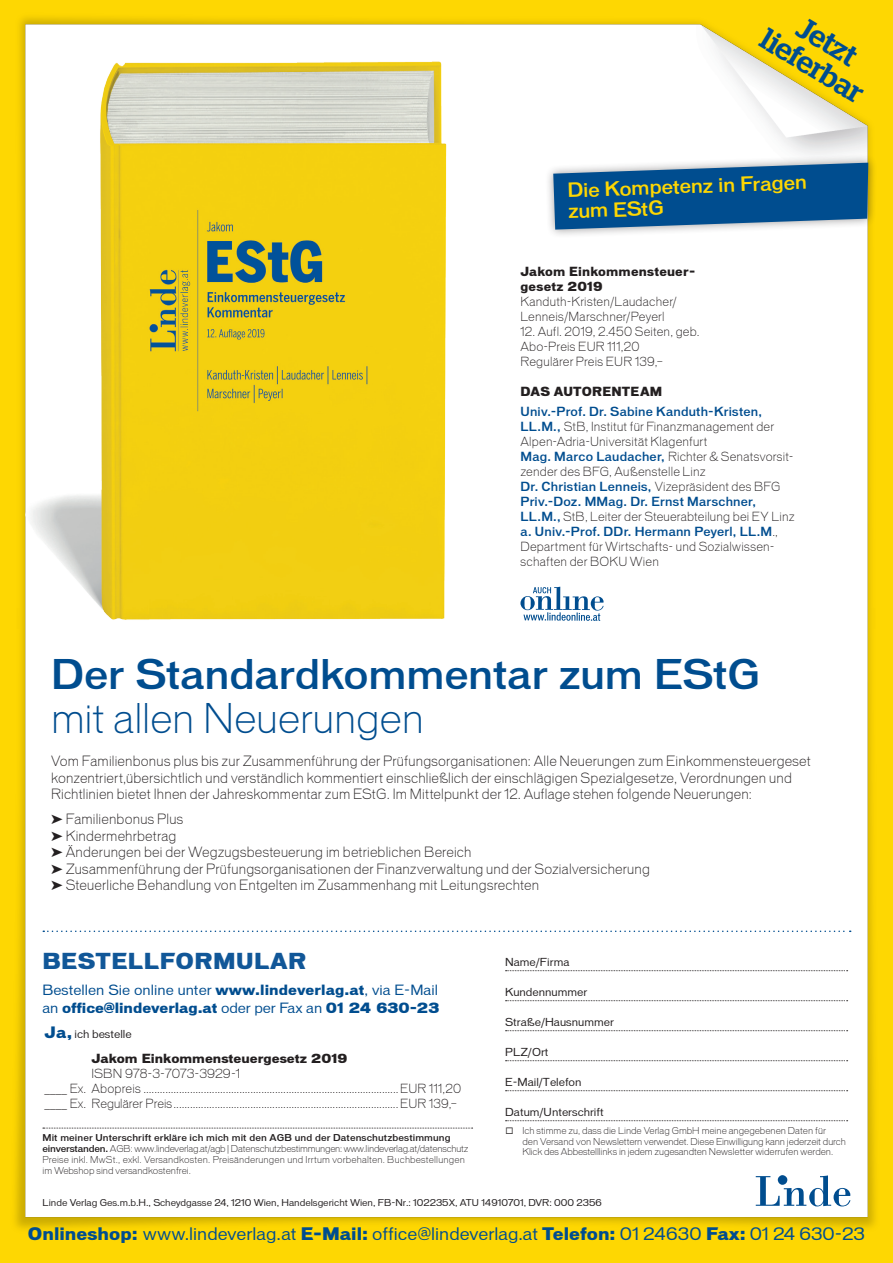
<style>
.page{position:relative;width:893px;height:1263px;background:#fff}
.page>*{position:absolute;margin:0;border:0;box-sizing:border-box;transform-origin:0 0}
.Headline{font:500 39px/43.5px "Vonnes";letter-spacing:-.005em;color:#004d8f}
.t1{font:500 30px/28.5px "Stag";color:#004d8f;text-align:center}
.t2{font:700 expanded 21px "Vonnes";letter-spacing:.02em;color:#115798}
.t3{font:500 18.75px/20.9px "Vonnes";color:#fed702}
.t4{font:16.5px "Vonnes";color:#004d8f}
.Fließtext{font:300 13.5px/16.5px "Vonnes";letter-spacing:.015em;color:#231f20;scale:.96 1}
.t5{font:700 expanded 13.5px/18px "Vonnes";letter-spacing:-.005em;color:#004d8f}
.Autorenbeschreibung{font:300 12px/15px "Vonnes";letter-spacing:.02em;color:#231f20;scale:.96 1}
.BS_Preisvarianten{font:300 12px "Vonnes";letter-spacing:.025em;color:#231f20;scale:.96 1}
.BS_Preisvarianten-2{font:300 12px "Vonnes";color:#231f20;scale:.96 1}
.BS_Titel{font:700 expanded 12px/15px "Vonnes";letter-spacing:.01em;color:#231f20}
.BS_Titel-2{font:700 expanded 12px/15px "Vonnes";letter-spacing:.01em;color:#231f20;scale:.96 1}
.t6{font:10.5px "Vonnes";color:#231f20}
.t7{font:300 9px/10.9px "Vonnes";color:#231f20}
.t8{font:9px "Vonnes";color:#231f20}
.s1{font-weight:500;color:#004d8f}
.s2{font-weight:300}
.s3{font-weight:400;font-stretch:normal}
.s4{font-weight:700;font-stretch:expanded;font-size:15px;color:#004d8f}
.s5{font-weight:300;font-stretch:normal}
.s6{font-weight:500}
.s7{font-weight:700;font-stretch:expanded}
</style>
<div class="page">
<img style="left:0;top:0;width:893px;height:1263px">
<svg style="left:756px;top:1175px;width:94px;height:31px"></svg>
<svg style="left:43px;top:930px;width:808px;height:2px"></svg>
<svg style="left:506px;top:970px;width:342px;height:1px"></svg>
<svg style="left:506px;top:1000px;width:342px;height:1px"></svg>
<svg style="left:506px;top:1030px;width:342px;height:1px"></svg>
<svg style="left:506px;top:1060px;width:342px;height:1px"></svg>
<svg style="left:506px;top:1090px;width:342px;height:1px"></svg>
<svg style="left:506px;top:1120px;width:342px;height:1px"></svg>
<svg style="left:43px;top:1128px;width:430px;height:1px"></svg>
<img style="left:26px;top:34px;width:529px;height:597px">
<svg style="left:520px;top:587px;width:84px;height:34px"></svg>
<div style="left:544px;top:154px;width:333px;height:84px;background:#231f20;opacity:.44"></div>
<svg style="left:553px;top:163px;width:315px;height:67px;background:#28679e"></svg>
<h2 class="t1" style="left:785px;top:-1px;width:116px;rotate:31deg">Jetzt lieferbar</h2>
<p class="t3" style="left:567px;top:180px;width:241px;rotate:-2deg">Die Kompetenz in Fragen zum EStG</p>
<p class="BS_Titel-2" style="left:520px;top:264px;width:184px">Jakom Einkommensteuer&shy;gesetz 2019</p>
<p class="Autorenbeschreibung" style="left:520px;top:294px;width:164px">Kanduth-Kristen/Laudacher/</p>
<p class="Autorenbeschreibung" style="left:520px;top:309px;width:152px">Lenneis/Marschner/Peyerl</p>
<p class="Autorenbeschreibung" style="left:520px;top:324px;width:188px">12. Aufl. 2019, 2.450 Seiten, geb.</p>
<p class="Autorenbeschreibung" style="left:520px;top:339px;width:126px">Abo-Preis EUR 111,20</p>
<p class="Autorenbeschreibung" style="left:520px;top:354px;width:149px">Regulärer Preis EUR 139,–</p>
<p class="BS_Titel-2" style="left:520px;top:384px;width:149px">DAS AUTORENTEAM</p>
<p class="Autorenbeschreibung" style="left:520px;top:404px;width:287px"><span class="s1">Univ.-Prof. Dr. Sabine Kanduth-Kristen, LL.M.,</span> StB, Institut für Finanzmanagement der Alpen-Adria-Universität Klagenfurt<br><span class="s1">Mag. Marco Laudacher,</span> Richter &amp; Senatsvorsit&shy;zender des BFG, Außenstelle Linz<br><span class="s1">Dr. Christian Lenneis,</span> Vizepräsident des BFG <span class="s1">Priv.-Doz. MMag. Dr. Ernst Marschner, LL.M.,</span> StB, Leiter der Steuerabteilung bei EY Linz <span class="s1">a. Univ.-Prof. DDr. Hermann Peyerl, LL.M</span>., Department für Wirtschafts- und Sozialwissen&shy;schaften der BOKU Wien</p>
<p class="Headline" style="left:51px;top:652px;width:711px">Der Standardkommentar zum EStG <span class="s2">mit allen Neuerungen</span></p>
<p class="Fließtext" style="left:51px;top:753px;width:793px">Vom Familienbonus plus bis zur Zusammenführung der Prüfungsorganisationen: Alle Neuerungen zum Einkommensteuergeset konzentriert,übersichtlich und verständlich kommentiert einschließlich der einschlägigen Spezialgesetze, Verordnungen und<br>Richtlinien bietet Ihnen der Jahreskommentar zum EStG. Im Mittelpunkt der 12. Auflage stehen folgende Neuerungen:</p>
<p class="Fließtext" style="left:51px;top:811px;width:139px">➤ Familienbonus Plus</p>
<p class="Fließtext" style="left:51px;top:827px;width:132px">➤ Kindermehrbetrag</p>
<p class="Fließtext" style="left:51px;top:844px;width:440px">➤ Änderungen bei der Wegzugsbesteuerung im betrieblichen Bereich</p>
<p class="Fließtext" style="left:51px;top:860px;width:625px">➤ Zusammenführung der Prüfungsorganisationen der Finanzverwaltung und der Sozialversicherung</p>
<p class="Fließtext" style="left:51px;top:877px;width:510px">➤ Steuerliche Behandlung von Entgelten im Zusammenhang mit Leitungsrechten</p>
<h3 class="t2" style="left:43px;top:948px;width:265px">BESTELLFORMULAR</h3>
<p class="t5" style="left:43px;top:981px;width:398px"><span class="s3">Bestellen Sie online unter</span> www.lindeverlag.at<span class="s3">, via E-Mail an</span> office@lindeverlag.at <span class="s3">oder per Fax an</span> 01 24 630-23</p>
<p class="t6" style="left:45px;top:1028px;width:89px"><span class="s4">Ja,</span> ich bestelle</p>
<p class="BS_Titel" style="left:91px;top:1051px;width:258px">Jakom Einkommensteuergesetz 2019<br><span class="s5">ISBN 978-3-7073-3929-1</span></p>
<p class="BS_Preisvarianten" style="left:45px;top:1082px;width:435px">____ Ex. Abopreis ............................................................................................. EUR 111,20</p>
<p class="BS_Preisvarianten-2" style="left:45px;top:1097px;width:431px">____ Ex. Regulärer Preis.................................................................................. EUR 139,–</p>
<p class="t6" style="left:505px;top:956px;width:66px">Name/Firma</p>
<p class="t6" style="left:505px;top:986px;width:84px">Kundennummer</p>
<p class="t6" style="left:505px;top:1016px;width:110px">Straße/Hausnummer</p>
<p class="t6" style="left:505px;top:1046px;width:45px">PLZ/Ort</p>
<p class="t6" style="left:505px;top:1076px;width:78px">E-Mail/Telefon</p>
<p class="t6" style="left:505px;top:1106px;width:100px">Datum/Unterschrift</p>
<p class="t7" style="left:43px;top:1132px;width:428px"><span class="s6">Mit meiner Unterschrift erkläre ich mich mit den AGB und der Datenschutzbestimmung einverstanden.</span> AGB: www.lindeverlag.at/agb | Datenschutzbestimmungen: www.lindeverlag.at/datenschutz Preise inkl. MwSt., exkl. Versandkosten. Preisänderungen und Irrtum vorbehalten. Buchbestellungen im Webshop sind versandkostenfrei.</p>
<p class="t7" style="left:522px;top:1125px;width:325px;line-height:10.5px;text-indent:-17px">◻ Ich stimme zu, dass die Linde Verlag GmbH meine angegebenen Daten für<br>den Versand von Newslettern verwendet. Diese Einwilligung kann jederzeit durch<br>Klick des Abbestelllinks in jedem zugesandten Newsletter widerrufen werden.</p>
<p class="t8" style="left:43px;top:1198px;width:561px">Linde Verlag Ges.m.b.H., Scheydgasse 24, 1210 Wien, Handelsgericht Wien, FB-Nr.: 102235X, ATU 14910701, DVR: 000 2356</p>
<p class="t4" style="left:28px;top:1224px;width:839px"><span class="s7">Onlineshop:</span> www.lindeverlag.at <span class="s7">E-Mail:</span> office@lindeverlag.at <span class="s7">Telefon:</span> 01 24630 <span class="s7">Fax:</span> 01 24 630-23</p>
</div>
